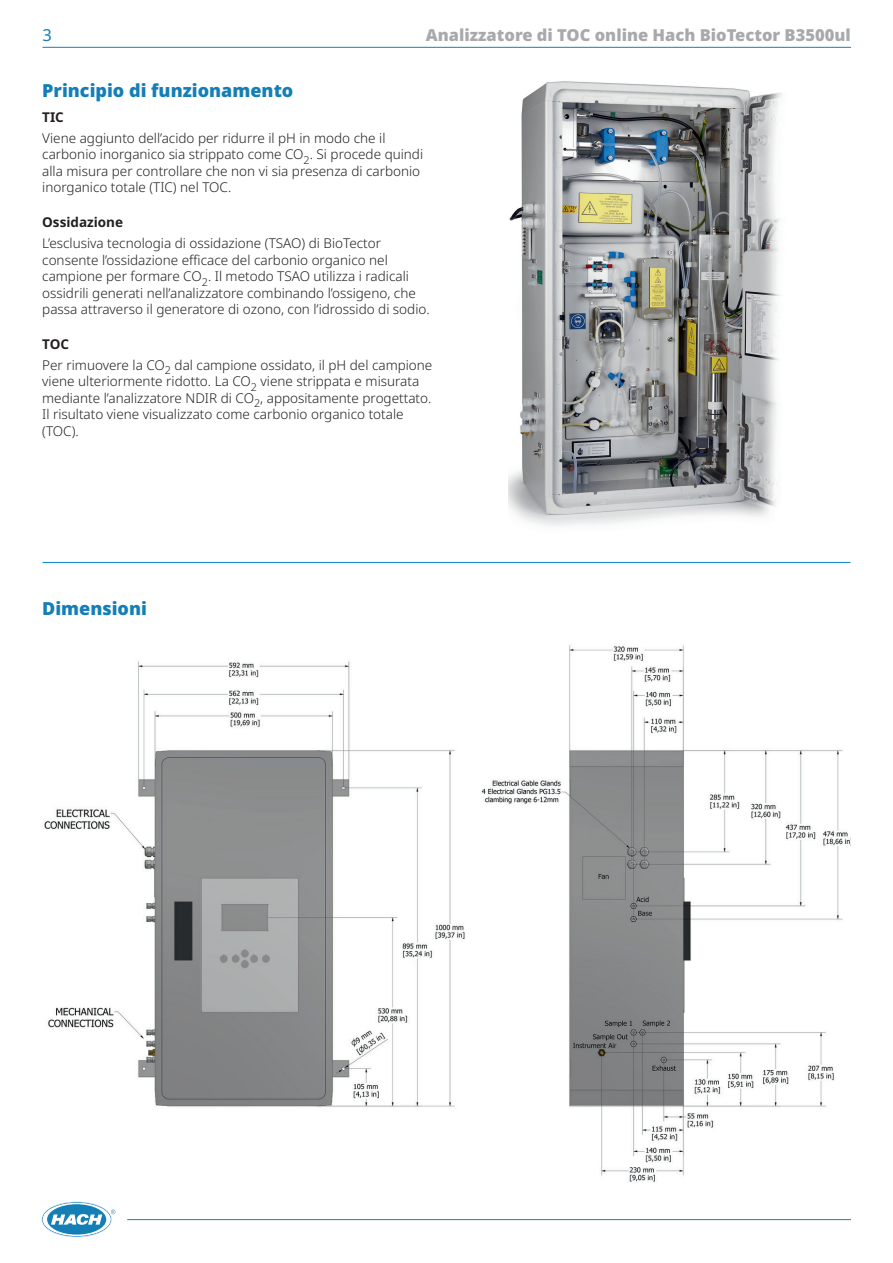
<style>
.page{position:relative;width:893px;height:1263px;background:#fff}
.page>*{position:absolute;margin:0;border:0;box-sizing:border-box;transform-origin:0 0}
.Head_2{font:900 18px "Noto Sans";color:#147fb7}
.Running_Head_Right{font:900 16.5px "Noto Sans";color:#a8a9ad}
.t1{font:16.5px "Noto Sans";color:#147fb7}
.Text_1{font:300 13.5px/16.5px "Noto Sans";color:#231f20}
.Head_4{font:700 13.5px "Noto Sans";color:#231f20}
</style>
<div class="page">
<hr style="left:127px;top:1219px;width:724px;height:1px;background:#147fb7">
<svg style="left:41px;top:1201px;width:74px;height:36px"></svg>
<hr style="left:43px;top:47px;width:808px;height:1px;background:#147fb7">
<img style="left:44px;top:661px;width:421px;height:446px">
<img style="left:481px;top:645px;width:369px;height:537px">
<img style="left:508px;top:81px;width:274px;height:445px">
<hr style="left:43px;top:562px;width:807px;height:1px;background:#0089cf">
<p class="t1" style="left:43px;top:23px;width:11px">3</p>
<p class="Running_Head_Right" style="left:426px;top:23px;width:426px">Analizzatore di TOC online Hach BioTector B3500ul</p>
<p class="Head_2" style="left:42px;top:76px;width:253px">Principio di funzionamento</p>
<p class="Head_4" style="left:42px;top:107px;width:23px">TIC</p>
<p class="Text_1" style="left:42px;top:130px;width:382px">Viene aggiunto dell’acido per ridurre il pH in modo che il carbonio inorganico sia strippato come CO<sub>2</sub>. Si procede quindi alla misura per controllare che non vi sia presenza di carbonio inorganico totale (TIC) nel TOC.</p>
<p class="Head_4" style="left:42px;top:213px;width:82px">Ossidazione</p>
<p class="Text_1" style="left:42px;top:235px;width:389px">L’esclusiva tecnologia di ossidazione (TSAO) di BioTector consente l’ossidazione efficace del carbonio organico nel campione per formare CO<sub>2</sub>. Il metodo TSAO utilizza i radicali ossidrili generati nell’analizzatore combinando l’ossigeno, che passa attraverso il generatore di ozono, con l’idrossido di sodio.</p>
<p class="Head_4" style="left:42px;top:334px;width:28px">TOC</p>
<p class="Text_1" style="left:42px;top:357px;width:392px">Per rimuovere la CO<sub>2</sub> dal campione ossidato, il pH del campione viene ulteriormente ridotto. La CO<sub>2</sub> viene strippata e misurata mediante l’analizzatore NDIR di CO<sub>2</sub>, appositamente progettato.<br>Il risultato viene visualizzato come carbonio organico totale (TOC).</p>
<p class="Head_2" style="left:42px;top:594px;width:106px">Dimensioni</p>
</div>
